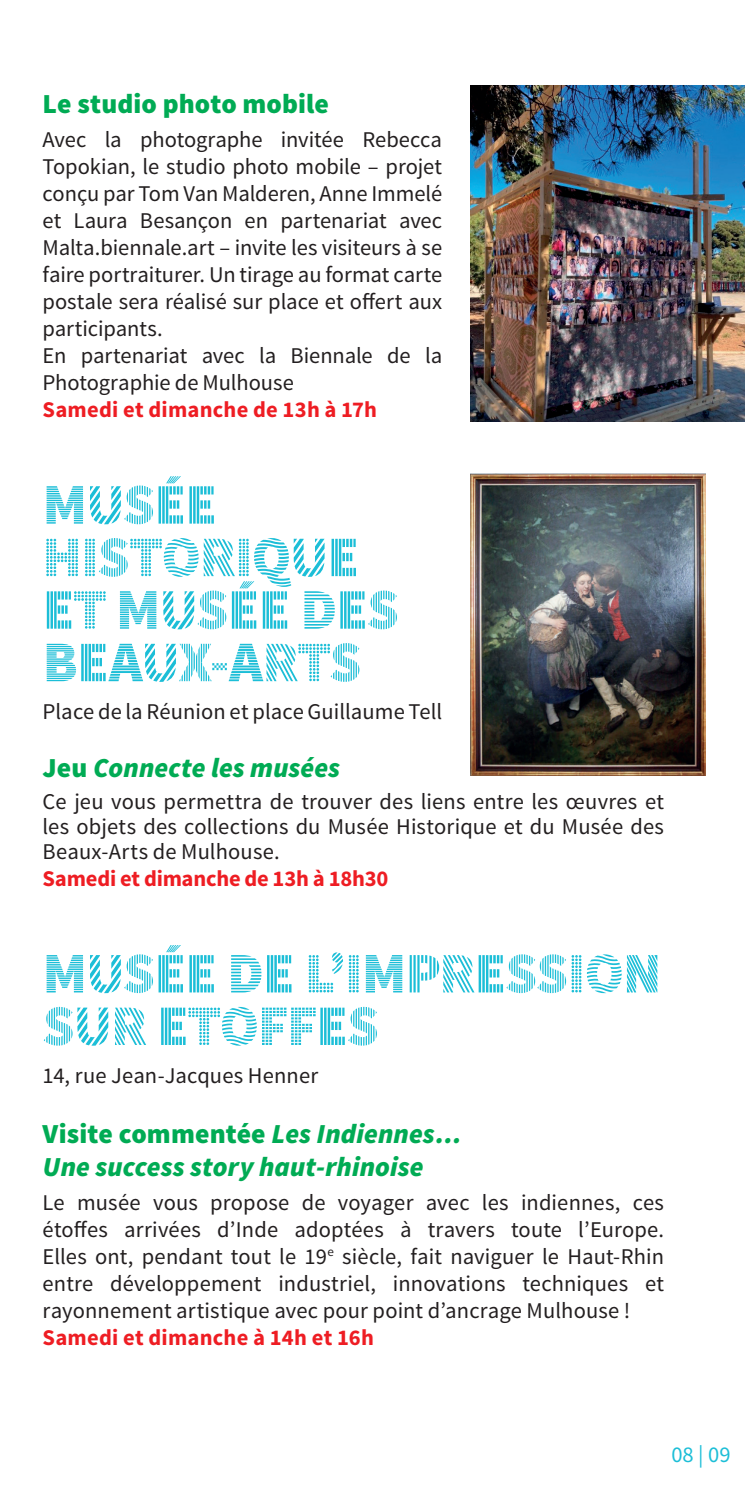
<style>
.page{position:relative;width:745px;height:1489px;background:#fff}
.page>*{position:absolute;margin:0;border:0;box-sizing:border-box;transform-origin:0 0}
.t1{font:900 57.5px/52.5px "Source Sans Pro DISPLAYV2";letter-spacing:-.02em;color:#1cbed7}
.t2{font:italic 900 27.5px/33px "Source Sans Pro";color:#00ab54}
.t3{font:900 27.5px "Source Sans Pro";letter-spacing:.005em;color:#00ab54}
.t4{font:22.5px/27px "Source Sans Pro";color:#231f20;text-align:justify}
.t5{font:700 22.5px "Source Sans Pro";letter-spacing:.01em;color:#ee1d23}
.t6{font:700 22.5px "Source Sans Pro";letter-spacing:-.01em;color:#ee1d23}
.t7{font:22.5px "Source Sans Pro";color:#1cbed7}
.s1{font-style:normal}
</style>
<div class="page">
<img style="left:470px;top:85px;width:274px;height:336px">
<img style="left:470px;top:473px;width:235px;height:302px">
<p class="t3" style="left:43px;top:86px;width:288px">Le studio photo mobile</p>
<p class="t4" style="left:43px;top:126px;width:401px;text-align:left">Avec la photographe invitée Rebecca Topokian, le studio photo mobile – projet conçu par Tom Van Malderen, Anne Immelé et Laura Besançon en partenariat avec Malta.biennale.art – invite les visiteurs à se faire portraiturer. Un tirage au format carte postale sera réalisé sur place et offert aux participants.<br>En partenariat avec la Biennale de la Photographie de Mulhouse</p>
<p class="t5" style="left:43px;top:395px;width:336px">Samedi et dimanche de 13h à 17h</p>
<h1 class="t1" style="left:43px;top:480px;width:358px">MUSÉE<br>HISTORIQUE<br>ET MUSÉE DES<br>BEAUX-ARTS</h1>
<p class="t4" style="left:43px;top:698px;width:401px">Place de la Réunion et place Guillaume Tell</p>
<p class="t2" style="left:43px;top:751px;width:299px"><span class="s1">Jeu</span> Connecte les musées</p>
<p class="t4" style="left:43px;top:789px;width:622px;line-height:25px">Ce jeu vous permettra de trouver des liens entre les œuvres et les objets des collections du Musée Historique et du Musée des Beaux-Arts de Mulhouse.</p>
<p class="t6" style="left:43px;top:864px;width:347px">Samedi et dimanche de 13h à 18h30</p>
<h1 class="t1" style="left:43px;top:948px;width:620px">MUSÉE DE L’IMPRESSION<br>SUR ETOFFES</h1>
<p class="t4" style="left:43px;top:1061px;width:277px">14, rue Jean-Jacques Henner</p>
<p class="t2" style="left:43px;top:1116px;width:420px"><span class="s1">Visite commentée</span> Les Indiennes…<br>Une success story haut-rhinoise</p>
<p class="t4" style="left:43px;top:1188px;width:622px">Le musée vous propose de voyager avec les indiennes, ces étoffes arrivées d’Inde adoptées à travers toute l’Europe.<br>Elles ont, pendant tout le 19<sup>e</sup> siècle, fait naviguer le Haut-Rhin entre développement industriel, innovations techniques et rayonnement artistique avec pour point d’ancrage Mulhouse !</p>
<p class="t5" style="left:43px;top:1322px;width:332px">Samedi et dimanche à 14h et 16h</p>
<p class="t7" style="left:671px;top:1440px;width:61px">08 | 09</p>
</div>
